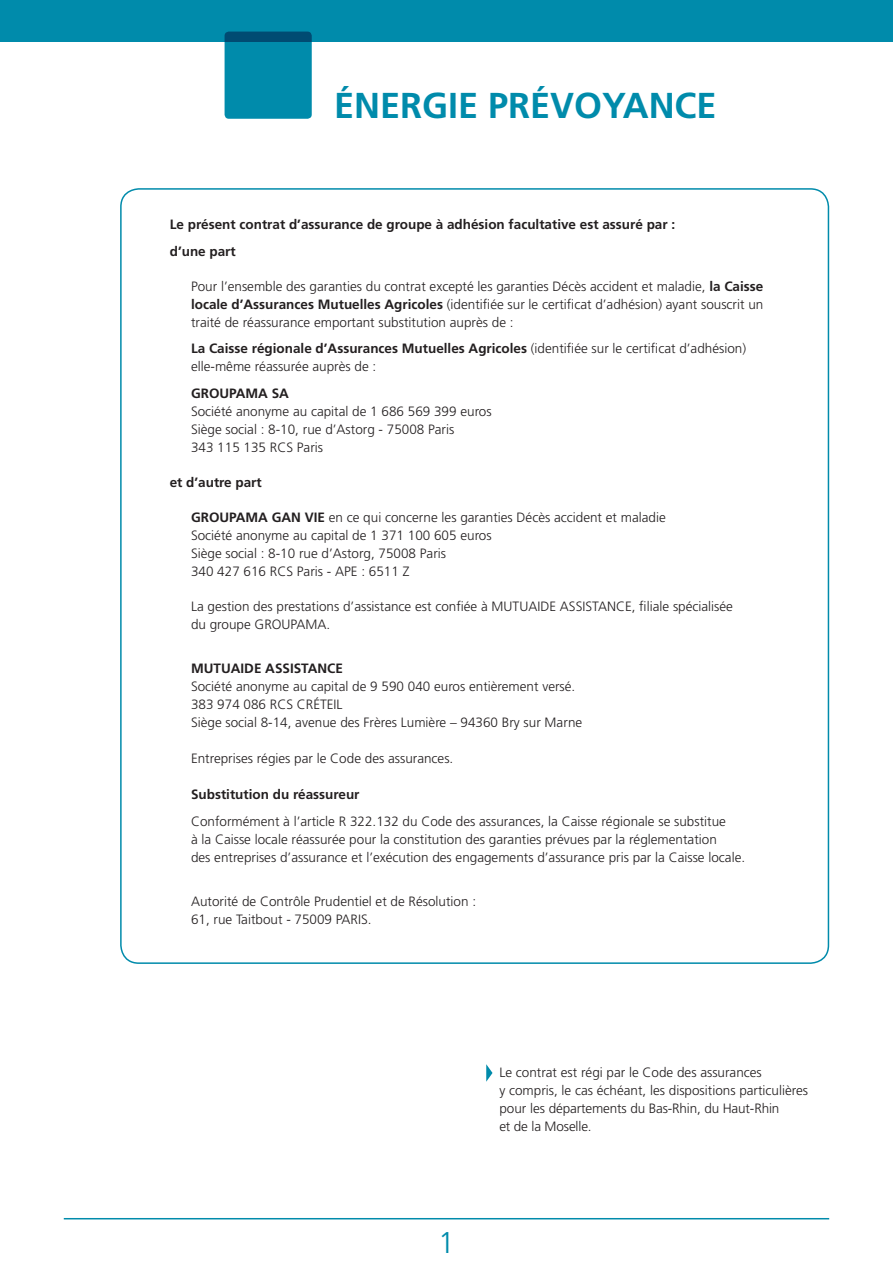
<style>
.page{position:relative;width:893px;height:1263px;background:#fff}
.page>*{position:absolute;margin:0;border:0;box-sizing:border-box;transform-origin:0 0}
.t1{font:700 36px "Frutiger";color:#008bab}
.t2{font:300 30px "Frutiger";color:#008bab}
.t3{font:300 13.5px/18px "Frutiger";color:#231f20}
.t4{font:700 13.5px/26.5px "Frutiger";color:#231f20}
.s1{font-weight:700}
</style>
<div class="page">
<div style="left:0;top:0;width:893px;height:42px;background:#008bab"></div>
<div style="left:225px;top:32px;width:87px;height:87px;background:#008bab;border-radius:4px"></div>
<hr style="left:64px;top:1218px;width:765px;height:1px;background:#008bab">
<svg style="left:486px;top:1064px;width:6px;height:18px"></svg>
<h1 class="t1" style="left:334px;top:84px;width:384px">ÉNERGIE PRÉVOYANCE</h1>
<p class="t4" style="left:170px;top:211px;width:507px">Le présent contrat d’assurance de groupe à adhésion facultative est assuré par : d’une part</p>
<p class="t3" style="left:191px;top:277px;width:574px;text-align:justify">Pour l’ensemble des garanties du contrat excepté les garanties Décès accident et maladie, <span class="s1">la Caisse locale d’Assurances Mutuelles Agricoles</span> (identifiée sur le certificat d’adhésion) ayant souscrit un traité de réassurance emportant substitution auprès de :</p>
<p class="t3" style="left:191px;top:339px;width:557px"><span class="s1">La Caisse régionale d’Assurances Mutuelles Agricoles</span> (identifiée sur le certificat d’adhésion) elle-même réassurée auprès de :</p>
<p class="t4" style="left:191px;top:380px;width:99px">GROUPAMA SA</p>
<p class="t3" style="left:191px;top:402px;width:302px">Société anonyme au capital de 1 686 569 399 euros<br>Siège social : 8-10, rue d’Astorg - 75008 Paris<br>343 115 135 RCS Paris</p>
<p class="t4" style="left:170px;top:469px;width:94px">et d’autre part</p>
<p class="t3" style="left:191px;top:508px;width:476px"><span class="s1">GROUPAMA GAN VIE</span> en ce qui concerne les garanties Décès accident et maladie Société anonyme au capital de 1 371 100 605 euros<br>Siège social : 8-10 rue d’Astorg, 75008 Paris<br>340 427 616 RCS Paris - APE : 6511 Z</p>
<p class="t3" style="left:191px;top:597px;width:543px">La gestion des prestations d’assistance est confiée à MUTUAIDE ASSISTANCE, filiale spécialisée du groupe GROUPAMA.</p>
<p class="t4" style="left:191px;top:655px;width:153px">MUTUAIDE ASSISTANCE</p>
<p class="t3" style="left:191px;top:677px;width:393px">Société anonyme au capital de 9 590 040 euros entièrement versé.<br>383 974 086 RCS CRÉTEIL<br>Siège social 8-14, avenue des Frères Lumière – 94360 Bry sur Marne</p>
<p class="t3" style="left:191px;top:749px;width:264px">Entreprises régies par le Code des assurances.</p>
<p class="t4" style="left:191px;top:781px;width:170px">Substitution du réassureur</p>
<p class="t3" style="left:191px;top:812px;width:556px">Conformément à l’article R 322.132 du Code des assurances, la Caisse régionale se substitue<br>à la Caisse locale réassurée pour la constitution des garanties prévues par la réglementation<br>des entreprises d’assurance et l’exécution des engagements d’assurance pris par la Caisse locale.</p>
<p class="t3" style="left:191px;top:892px;width:287px">Autorité de Contrôle Prudentiel et de Résolution :<br>61, rue Taitbout - 75009 PARIS.</p>
<h2 class="t2" style="left:438px;top:1226px;width:18px">1</h2>
<p class="t3" style="left:499px;top:1063px;width:310px">Le contrat est régi par le Code des assurances<br>y compris, le cas échéant, les dispositions particulières pour les départements du Bas-Rhin, du Haut-Rhin<br>et de la Moselle.</p>
</div>
